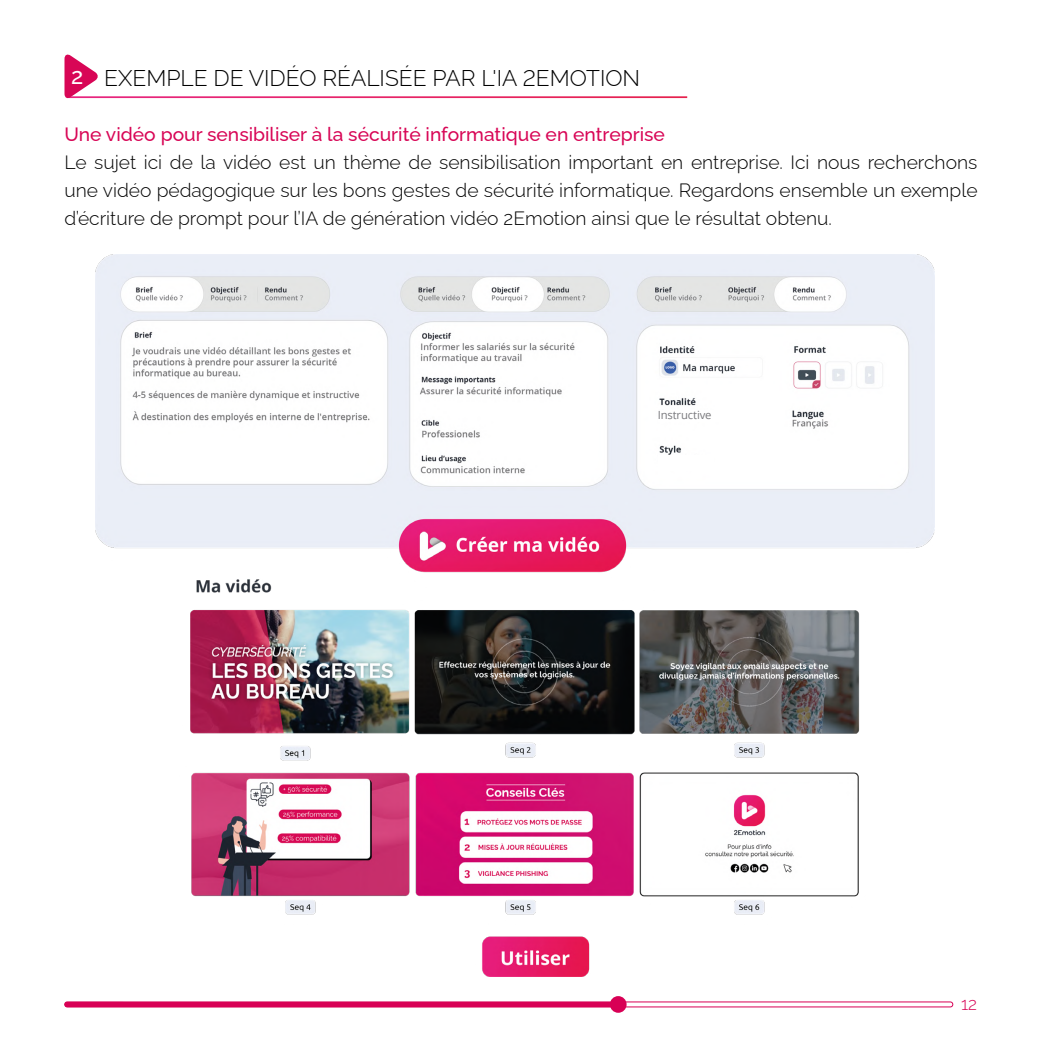
<style>
.page{position:relative;width:1042px;height:1042px;background:#fff}
.page>*{position:absolute;margin:0;border:0;box-sizing:border-box;transform-origin:0 0}
.t1{font:300 22.75px "Raleway";color:#000}
.t2{font:500 22.75px "Raleway";color:#fff}
.t3{font:300 19.25px/28px "Raleway";color:#000;text-align:justify}
.t4{font:500 19.25px "Raleway";color:#d80656}
.t5{font:300 17.5px "Raleway";color:#d80656}
.t6{font:11.2px "Open Sans";letter-spacing:-.01em;color:#7a7a7e}
</style>
<div class="page">
<div style="left:64px;top:1001px;width:889px;height:6px;border:1px solid #d80055;border-radius:2px"></div>
<div style="left:65px;top:1002px;width:553px;height:5px;background:#d80055;border-radius:3px"></div>
<div style="left:610px;top:996px;width:16px;height:17px;background:#d80055;border-radius:50%"></div>
<svg style="left:64px;top:54px;width:35px;height:45px"></svg>
<img style="left:95px;top:255px;width:839px;height:721px">
<div style="left:658px;top:410px;width:60px;height:11px;background:#fff"></div>
<div style="left:658px;top:455px;width:55px;height:15px;background:#fff"></div>
<p class="t2" style="left:71px;top:58px;width:14px">2</p>
<p class="t1" style="left:104px;top:60px;width:537px">EXEMPLE DE VIDÉO RÉALISÉE PAR L'IA 2EMOTION</p>
<p class="t4" style="left:64px;top:119px;width:602px">Une vidéo pour sensibiliser à la sécurité informatique en entreprise</p>
<p class="t3" style="left:64px;top:146px;width:914px">Le sujet ici de la vidéo est un thème de sensibilisation important en entreprise. Ici nous recherchons une vidéo pédagogique sur les bons gestes de sécurité informatique. Regardons ensemble un exemple d’écriture de prompt pour l’IA de génération vidéo 2Emotion ainsi que le résultat obtenu.</p>
<p class="t6" style="left:658px;top:407px;width:55px">Instructive</p>
<p class="t5" style="left:961px;top:990px;width:18px">12</p>
</div>
